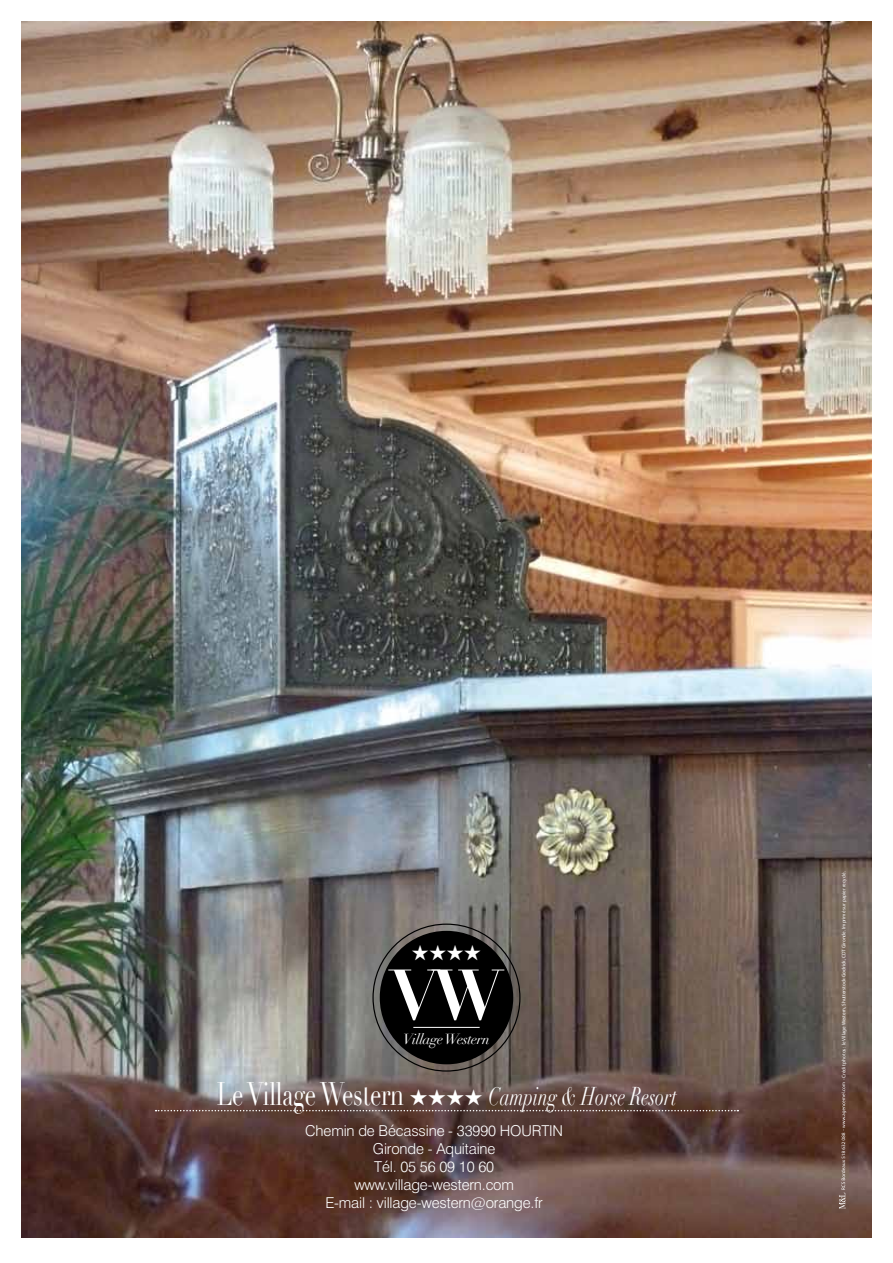
<style>
.page{position:relative;width:893px;height:1263px;background:#fff}
.page>*{position:absolute;margin:0;border:0;box-sizing:border-box;transform-origin:0 0}
.t1{font:700 68.7px "Didot";color:#fff}
.t2{font:italic 25.2px "Didot";color:#fff;scale:.71 1}
.t3{font:21.3px "Zapf Dingbats ITC";color:#fff}
.t4{font:300 15px/18px "Swiss 721 BT";letter-spacing:-.01em;color:#fff;text-align:center}
.t5{font:italic 14.25px "Didot";letter-spacing:-.03em;color:#fff}
.t6{font:5.1px "Myriad Pro";color:#fff}
.s1{font-style:normal;font-size:31.95px}
</style>
<div class="page">
<img style="left:21px;top:21px;width:851px;height:1216px">
<svg style="left:156px;top:1110px;width:582px;height:1px"></svg>
<svg style="left:839px;top:1082px;width:7px;height:127px"></svg>
<div style="left:380px;top:931px;width:133px;height:133px;background:#000;border-radius:50%"></div>
<hr style="left:413px;top:1027px;width:67px;height:1px;background:#fff">
<h3 class="t3" style="left:412px;top:943px;width:71px">★★★★</h3>
<h1 class="t1" style="left:389px;top:952px;width:116px">VW</h1>
<p class="t5" style="left:403px;top:1030px;width:88px">Village Western</p>
<h2 class="t2" style="left:217px;top:1080px;width:649px"><span class="s1">Le Village Western</span> ★★★★ Camping &amp; Horse Resort</h2>
<p class="t4" style="left:305px;top:1122px;width:259px">Chemin de Bécassine - 33990 HOURTIN<br>Gironde - Aquitaine<br>Tél. 05 56 09 10 60 www.village-western.com<br>E-mail : village-western@orange.fr</p>
<p class="t6" style="left:841px;top:1080px;width:211px;rotate:-90deg">- Crédit photos : le Village Western, Shutterstock-Godrick, CDT Gironde. Imprimé sur papier recyclé.</p>
</div>
